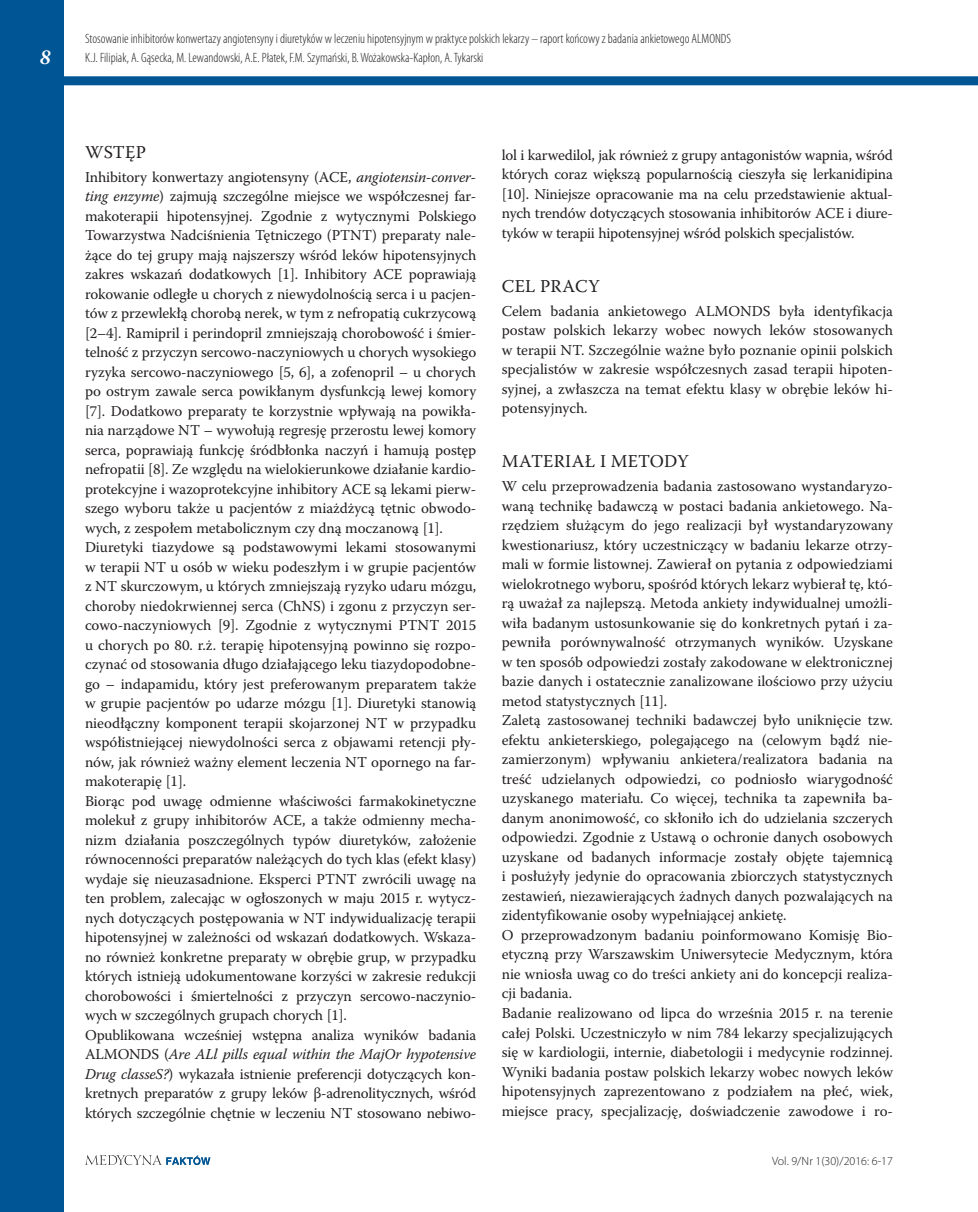
<style>
.page{position:relative;width:978px;height:1212px;background:#fff}
.page>*{position:absolute;margin:0;border:0;box-sizing:border-box;transform-origin:0 0}
.t1{font:italic 700 21px "Warnock Pro";color:#fff}
.t2{font:18px "Warnock Pro";letter-spacing:.01em;color:#231f20}
.t3{font:15px/19.5px "Warnock Pro";letter-spacing:-.005em;color:#231f20}
.t4{font:300 condensed 13.5px/19.5px "Myriad Pro";color:#231f20}
.t5{font:300 12px "Myriad Pro";color:#231f20}
.s1{font-style:italic}
</style>
<div class="page">
<div style="left:0;top:76px;width:978px;height:9px;background:#005594"></div>
<div style="left:0;top:0;width:64px;height:1212px;background:#005594"></div>
<svg style="left:85px;top:1155px;width:125px;height:10px"></svg>
<h1 class="t1" style="left:40px;top:44px;width:13px">8</h1>
<p class="t4" style="left:85px;top:29px;width:648px">Stosowanie inhibitorów konwertazy angiotensyny i diuretyków w leczeniu hipotensyjnym w praktyce polskich lekarzy – raport końcowy z badania ankietowego ALMONDS<br>K.J. Filipiak, A. Gąsecka, M. Lewandowski, A.E. Płatek, F.M. Szymański, B. Wożakowska-Kapłon, A. Tykarski</p>
<p class="t2" style="left:85px;top:141px;width:62px">WSTĘP</p>
<p class="t3" style="left:85px;top:167px;width:393px">Inhibitory konwertazy angiotensyny (ACE, <span class="s1">angiotensin-conver&shy;ting enzyme</span>) zajmują szczególne miejsce we współczesnej far&shy;makoterapii hipotensyjnej. Zgodnie z wytycznymi Polskiego Towarzystwa Nadciśnienia Tętniczego (PTNT) preparaty nale&shy;żące do tej grupy mają najszerszy wśród leków hipotensyjnych zakres wskazań dodatkowych [1]. Inhibitory ACE poprawiają rokowanie odległe u chorych z niewydolnością serca i u pacjen&shy;tów z przewlekłą chorobą nerek, w tym z nefropatią cukrzycową [2–4]. Ramipril i perindopril zmniejszają chorobowość i śmier&shy;telność z przyczyn sercowo-naczyniowych u chorych wysokiego ryzyka sercowo-naczyniowego [5, 6], a zofenopril – u chorych po ostrym zawale serca powikłanym dysfunkcją lewej komory [7]. Dodatkowo preparaty te korzystnie wpływają na powikła&shy;nia narządowe NT – wywołują regresję przerostu lewej komory serca, poprawiają funkcję śródbłonka naczyń i hamują postęp nefropatii [8]. Ze względu na wielokierunkowe działanie kardio&shy;protekcyjne i wazoprotekcyjne inhibitory ACE są lekami pierw&shy;szego wyboru także u pacjentów z miażdżycą tętnic obwodo&shy;wych, z zespołem metabolicznym czy dną moczanową [1].<br>Diuretyki tiazydowe są podstawowymi lekami stosowanymi w terapii NT u osób w wieku podeszłym i w grupie pacjentów z NT skurczowym, u których zmniejszają ryzyko udaru mózgu, choroby niedokrwiennej serca (ChNS) i zgonu z przyczyn ser&shy;cowo-naczyniowych [9]. Zgodnie z wytycznymi PTNT 2015 u chorych po 80. r.ż. terapię hipotensyjną powinno się rozpo&shy;czynać od stosowania długo działającego leku tiazydopodobne&shy;go – indapamidu, który jest preferowanym preparatem także w grupie pacjentów po udarze mózgu [1]. Diuretyki stanowią nieodłączny komponent terapii skojarzonej NT w przypadku współistniejącej niewydolności serca z objawami retencji pły&shy;nów, jak również ważny element leczenia NT opornego na far&shy;makoterapię [1].<br>Biorąc pod uwagę odmienne właściwości farmakokinetyczne molekuł z grupy inhibitorów ACE, a także odmienny mecha&shy;nizm działania poszczególnych typów diuretyków, założenie równocenności preparatów należących do tych klas (efekt klasy) wydaje się nieuzasadnione. Eksperci PTNT zwrócili uwagę na ten problem, zalecając w ogłoszonych w maju 2015 r. wytycz&shy;nych dotyczących postępowania w NT indywidualizację terapii hipotensyjnej w zależności od wskazań dodatkowych. Wskaza&shy;no również konkretne preparaty w obrębie grup, w przypadku których istnieją udokumentowane korzyści w zakresie redukcji chorobowości i śmiertelności z przyczyn sercowo-naczynio&shy;wych w szczególnych grupach chorych [1].<br>Opublikowana wcześniej wstępna analiza wyników badania ALMONDS (<span class="s1">Are ALl pills equal within the MajOr hypotensive Drug classeS?</span>) wykazała istnienie preferencji dotyczących kon&shy;kretnych preparatów z grupy leków β-adrenolitycznych, wśród których szczególnie chętnie w leczeniu NT stosowano nebiwo-</p>
<p class="t3" style="left:502px;top:145px;width:393px;text-align:justify">lol i karwedilol, jak również z grupy antagonistów wapnia, wśród których coraz większą popularnością cieszyła się lerkanidipina [10]. Niniejsze opracowanie ma na celu przedstawienie aktual&shy;nych trendów dotyczących stosowania inhibitorów ACE i diure&shy;tyków w terapii hipotensyjnej wśród polskich specjalistów.</p>
<p class="t2" style="left:502px;top:275px;width:99px">CEL PRACY</p>
<p class="t3" style="left:502px;top:301px;width:393px;text-align:justify">Celem badania ankietowego ALMONDS była identyfikacja postaw polskich lekarzy wobec nowych leków stosowanych w terapii NT. Szczególnie ważne było poznanie opinii polskich specjalistów w zakresie współczesnych zasad terapii hipoten&shy;syjnej, a zwłaszcza na temat efektu klasy w obrębie leków hi&shy;potensyjnych.</p>
<p class="t2" style="left:502px;top:451px;width:189px">MATERIAŁ I METODY</p>
<p class="t3" style="left:502px;top:476px;width:393px">W celu przeprowadzenia badania zastosowano wystandaryzo&shy;waną technikę badawczą w postaci badania ankietowego. Na&shy;rzędziem służącym do jego realizacji był wystandaryzowany kwestionariusz, który uczestniczący w badaniu lekarze otrzy&shy;mali w formie listownej. Zawierał on pytania z odpowiedziami wielokrotnego wyboru, spośród których lekarz wybierał tę, któ&shy;rą uważał za najlepszą. Metoda ankiety indywidualnej umożli&shy;wiła badanym ustosunkowanie się do konkretnych pytań i za&shy;pewniła porównywalność otrzymanych wyników. Uzyskane w ten sposób odpowiedzi zostały zakodowane w elektronicznej bazie danych i ostatecznie zanalizowane ilościowo przy użyciu metod statystycznych [11].<br>Zaletą zastosowanej techniki badawczej było uniknięcie tzw. efektu ankieterskiego, polegającego na (celowym bądź nie&shy;zamierzonym) wpływaniu ankietera/realizatora badania na treść udzielanych odpowiedzi, co podniosło wiarygodność uzyskanego materiału. Co więcej, technika ta zapewniła ba&shy;danym anonimowość, co skłoniło ich do udzielania szczerych odpowiedzi. Zgodnie z Ustawą o ochronie danych osobowych uzyskane od badanych informacje zostały objęte tajemnicą i posłużyły jedynie do opracowania zbiorczych statystycznych zestawień, niezawierających żadnych danych pozwalających na zidentyfikowanie osoby wypełniającej ankietę.<br>O przeprowadzonym badaniu poinformowano Komisję Bio&shy;etyczną przy Warszawskim Uniwersytecie Medycznym, która nie wniosła uwag co do treści ankiety ani do koncepcji realiza&shy;cji badania.<br>Badanie realizowano od lipca do września 2015 r. na terenie całej Polski. Uczestniczyło w nim 784 lekarzy specjalizujących się w kardiologii, internie, diabetologii i medycynie rodzinnej.<br>Wyniki badania postaw polskich lekarzy wobec nowych leków hipotensyjnych zaprezentowano z podziałem na płeć, wiek, miejsce pracy, specjalizację, doświadczenie zawodowe i ro-</p>
<p class="t5" style="left:772px;top:1154px;width:122px">Vol. 9/Nr 1(30)/2016: 6-17</p>
</div>
